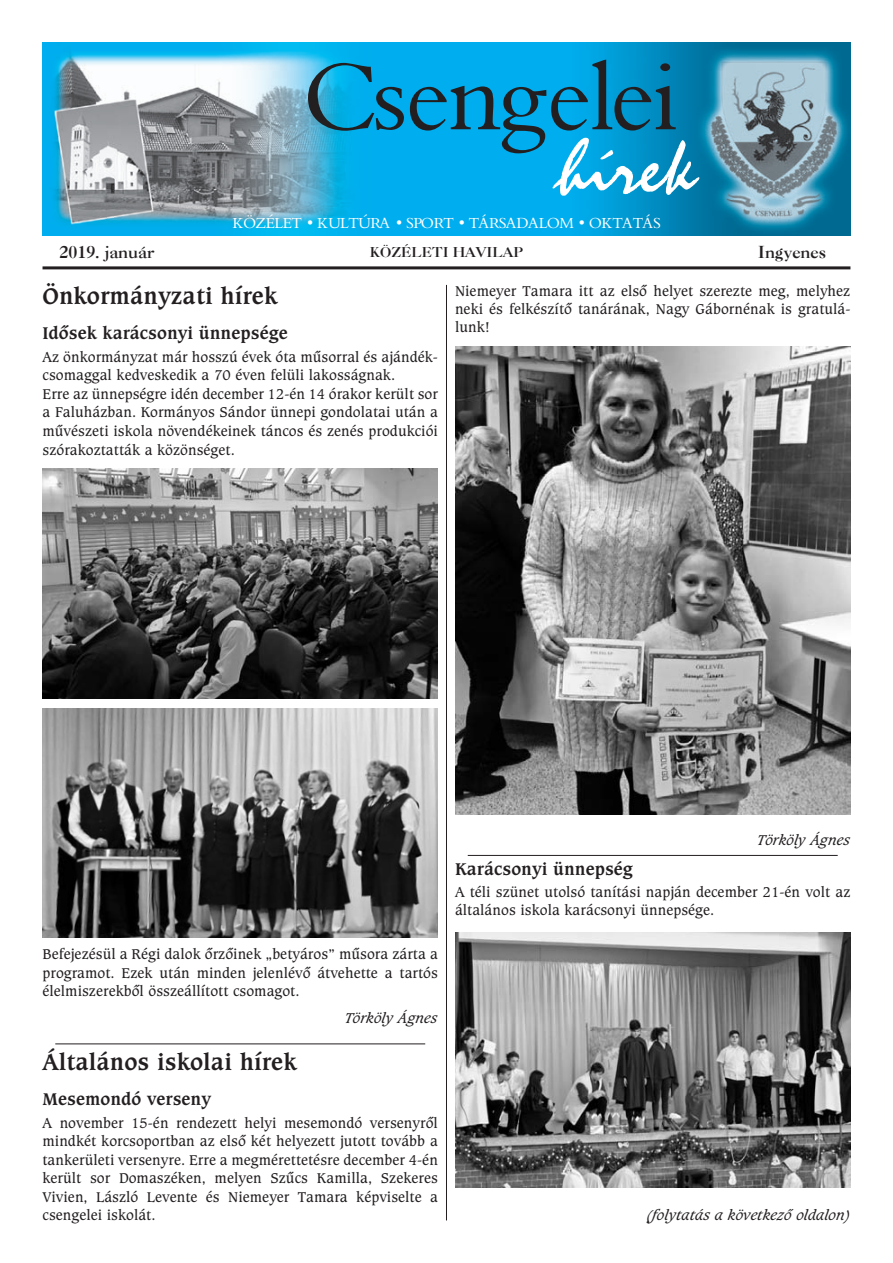
<style>
.page{position:relative;width:893px;height:1263px;background:#fff}
.page>*{position:absolute;margin:0;border:0;box-sizing:border-box;transform-origin:0 0}
.t1{font:97.5px "Aldine 401 PFL";color:#231f20}
.t2{font:78px "H Staccato 222 BT";color:#fff}
.Cím{font:700 24px "Caxton PFL";color:#231f20}
.Cím_vonal_nélkül{font:700 24px "Caxton PFL";color:#231f20}
.Alcím_cím_után{font:700 18px "Caxton PFL";color:#231f20}
.Alcím_vonallal{font:700 18px "Caxton PFL";color:#231f20}
.t3{font:16.5px "Hu Caslon Bd BT";color:#231f20}
.t4{font:15px/18.6px "Caxton PFL";color:#231f20;text-align:justify}
.Aláírás{font:italic 15px "Caxton PFL";color:#231f20}
.t5{font:15px "Aldine 401 PFL";color:#fff}
.t6{font:13.5px "Hu Caslon Bd BT";color:#231f20}
</style>
<div class="page">
<hr style="left:468px;top:855px;width:370px;height:1px;background:#231f20">
<hr style="left:55px;top:1043px;width:370px;height:1px;background:#231f20">
<hr style="left:43px;top:266px;width:807px;height:3px;background:#231f20">
<img style="left:43px;top:43px;width:807px;height:193px">
<img style="left:43px;top:469px;width:395px;height:229px">
<img style="left:455px;top:932px;width:395px;height:255px">
<img style="left:455px;top:347px;width:395px;height:467px">
<img style="left:43px;top:708px;width:395px;height:230px">
<hr style="left:446px;top:285px;width:1px;height:935px;background:#231f20">
<p class="t1" style="left:304px;top:37px;width:372px">Csengelei</p>
<p class="t2" style="left:561px;top:124px;width:136px">hírek</p>
<p class="t5" style="left:232px;top:214px;width:429px">KÖZ-ÉLET • KUL-TÚ-RA • SPORT • TÁR-SA-DA-LOM • OK-TA-TÁS</p>
<p class="t3" style="left:60px;top:242px;width:96px">2019. január</p>
<p class="t6" style="left:370px;top:244px;width:155px">KÖZÉLETI HAVILAP</p>
<p class="t3" style="left:758px;top:242px;width:70px">Ingyenes</p>
<p class="Cím_vonal_nélkül" style="left:43px;top:281px;width:236px">Önkormányzati hírek</p>
<p class="Alcím_cím_után" style="left:43px;top:321px;width:247px">Idősek karácsonyi ünnepsége</p>
<p class="t4" style="left:43px;top:347px;width:397px">Az önkormányzat már hosszú évek óta műsorral és ajándék&shy;csomaggal kedveskedik a 70 éven felüli lakosságnak.</p>
<p class="t4" style="left:43px;top:384px;width:397px">Erre az ünnepségre idén december 12-én 14 órakor került sor a Faluházban. Kormányos Sándor ünnepi gondolatai után a művészeti iskola növendékeinek táncos és zenés produkciói szórakoztatták a közönséget.</p>
<p class="t4" style="left:455px;top:282px;width:397px;line-height:18px">Niemeyer Tamara itt az első helyet szerezte meg, melyhez neki és felkészítő tanárának, Nagy Gábornénak is gratulá&shy;lunk!</p>
<p class="t4" style="left:43px;top:944px;width:397px">Befejezésül a Régi dalok őrzőinek „betyáros” műsora zárta a programot. Ezek után minden jelenlévő átvehette a tartós élelmiszerekből összeállított csomagot.</p>
<p class="Aláírás" style="left:345px;top:1009px;width:94px">Törköly Ágnes</p>
<p class="Cím" style="left:43px;top:1047px;width:256px">Általános iskolai hírek</p>
<p class="Alcím_cím_után" style="left:43px;top:1087px;width:170px">Mesemondó verseny</p>
<p class="t4" style="left:43px;top:1113px;width:397px">A november 15-én rendezett helyi mesemondó versenyről mindkét korcsoportban az első két helyezett jutott tovább a tankerületi versenyre. Erre a megmérettetésre december 4-én került sor Domaszéken, melyen Szűcs Kamilla, Szekeres Vivien, László Levente és Niemeyer Tamara képviselte a csengelei iskolát.</p>
<p class="Aláírás" style="left:757px;top:831px;width:94px">Törköly Ágnes</p>
<p class="Alcím_vonallal" style="left:455px;top:858px;width:179px">Karácsonyi ünnepség</p>
<p class="t4" style="left:455px;top:883px;width:397px;line-height:18px">A téli szünet utolsó tanítási napján december 21-én volt az általános iskola karácsonyi ünnepsége.</p>
<p class="Aláírás" style="left:647px;top:1206px;width:205px">(folytatás a következõ oldalon)</p>
</div>
